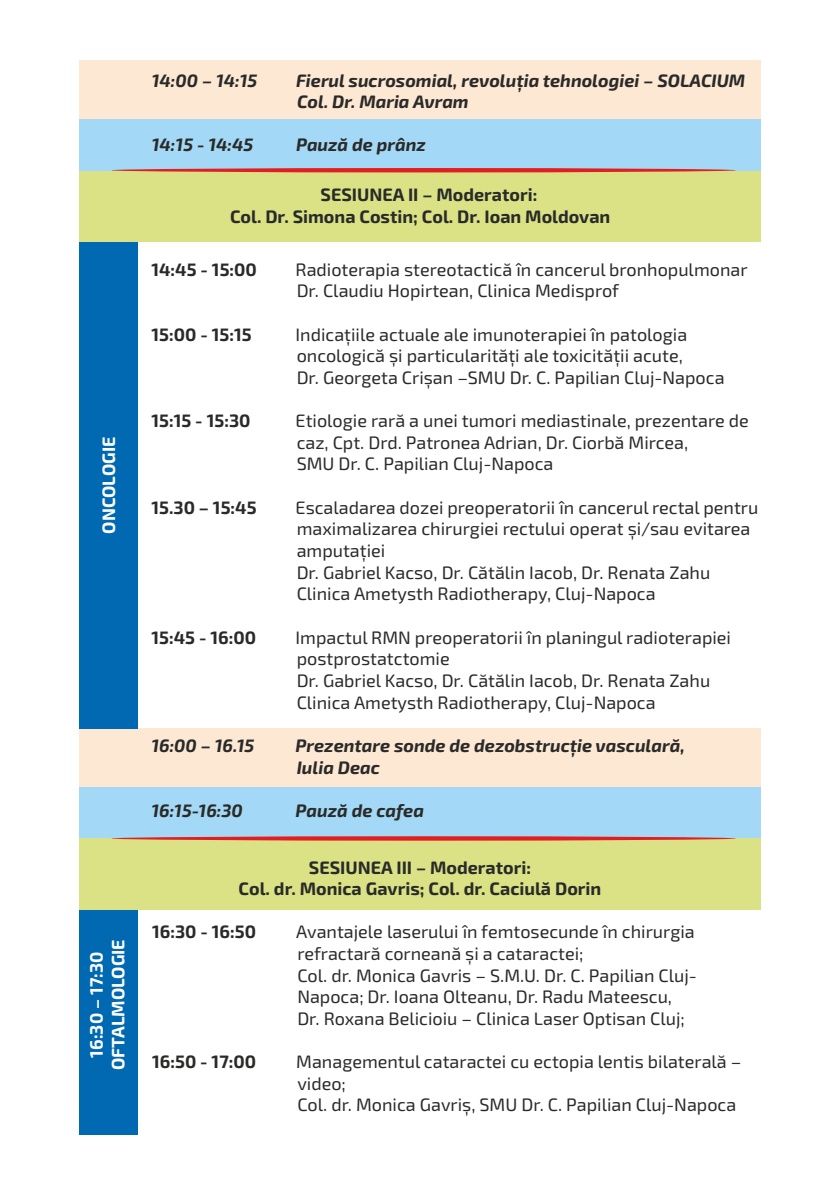
<style>
.page{position:relative;width:840px;height:1191px;background:#fff}
.page>*{position:absolute;margin:0;border:0;box-sizing:border-box;transform-origin:0 0}
.t1{font:18px/21.6px "Exo 2.0";color:#2a2a29}
.t2{font:700 18px "Exo 2.0";color:#2a2a29}
.t3{font:italic 700 18px/21.6px "Exo 2.0";color:#2a2a29}
.t4{font:700 18px/21.6px "Exo 2.0";color:#fefefe;text-align:center}
</style>
<div class="page">
<div style="left:80px;top:728px;width:680px;height:59px;background:#fce8d3"></div>
<div style="left:80px;top:787px;width:680px;height:51px;background:#a3d9f6"></div>
<div style="left:79px;top:170px;width:681px;height:72px;background:#dae285"></div>
<div style="left:79px;top:119px;width:681px;height:51px;background:#a3d9f6"></div>
<div style="left:79px;top:60px;width:681px;height:59px;background:#fce8d3"></div>
<div style="left:80px;top:242px;width:58px;height:486px;background:#0069b2"></div>
<svg style="left:111px;top:168px;width:624px;height:4px;background:#de282f"></svg>
<div style="left:79px;top:838px;width:681px;height:72px;background:#dae285"></div>
<svg style="left:111px;top:836px;width:624px;height:4px;background:#da333a"></svg>
<div style="left:79px;top:910px;width:59px;height:224px;background:#0069b2"></div>
<p class="t4" style="left:100px;top:533px;width:98px;rotate:-90deg">ONCOLOGIE</p>
<p class="t4" style="left:87px;top:1070px;width:132px;rotate:-90deg">16:30 – 17:30<br>OFTALMOLOGIE</p>
<p class="t3" style="left:152px;top:71px;width:107px">14:00 – 14:15</p>
<p class="t3" style="left:296px;top:71px;width:450px">Fierul sucrosomial, revoluția tehnologiei – SOLACIUM<br>Col. Dr. Maria Avram</p>
<p class="t3" style="left:152px;top:136px;width:103px">14:15 - 14:45</p>
<p class="t3" style="left:296px;top:136px;width:131px">Pauză de prânz</p>
<p class="t2" style="left:320px;top:188px;width:218px">SESIUNEA II – Moderatori:</p>
<p class="t2" style="left:230px;top:210px;width:381px">Col. Dr. Simona Costin; Col. Dr. Ioan Moldovan</p>
<p class="t2" style="left:151px;top:263px;width:107px">14:45 - 15:00</p>
<p class="t1" style="left:295px;top:260px;width:453px">Radioterapia stereotactică în cancerul bronhopulmonar<br>Dr. Claudiu Hopirtean, Clinica Medisprof</p>
<p class="t2" style="left:151px;top:328px;width:102px">15:00 - 15:15</p>
<p class="t1" style="left:295px;top:325px;width:430px">Indicațiile actuale ale imunoterapiei în patologia oncologică și particularități ale toxicității acute,<br>Dr. Georgeta Crișan –SMU Dr. C. Papilian Cluj-Napoca</p>
<p class="t2" style="left:151px;top:414px;width:101px">15:15 - 15:30</p>
<p class="t1" style="left:295px;top:412px;width:454px">Etiologie rară a unei tumori mediastinale, prezentare de caz, Cpt. Drd. Patronea Adrian, Dr. Ciorbă Mircea,<br>SMU Dr. C. Papilian Cluj-Napoca</p>
<p class="t2" style="left:151px;top:501px;width:107px">15.30 – 15:45</p>
<p class="t1" style="left:295px;top:498px;width:464px">Escaladarea dozei preoperatorii în cancerul rectal pentru maximalizarea chirurgiei rectului operat și/sau evitarea amputației<br>Dr. Gabriel Kacso, Dr. Cătălin Iacob, Dr. Renata Zahu Clinica Ametysth Radiotherapy, Cluj-Napoca</p>
<p class="t2" style="left:151px;top:631px;width:106px">15:45 - 16:00</p>
<p class="t1" style="left:295px;top:628px;width:436px">Impactul RMN preoperatorii în planingul radioterapiei postprostatctomie<br>Dr. Gabriel Kacso, Dr. Cătălin Iacob, Dr. Renata Zahu Clinica Ametysth Radiotherapy, Cluj-Napoca</p>
<p class="t3" style="left:151px;top:736px;width:104px">16:00 – 16.15</p>
<p class="t3" style="left:295px;top:736px;width:390px">Prezentare sonde de dezobstrucție vasculară,<br>Iulia Deac</p>
<p class="t3" style="left:151px;top:801px;width:93px">16:15-16:30</p>
<p class="t3" style="left:295px;top:801px;width:130px">Pauză de cafea</p>
<p class="t2" style="left:309px;top:861px;width:223px">SESIUNEA III – Moderatori:</p>
<p class="t2" style="left:238px;top:882px;width:364px">Col. dr. Monica Gavris; Col. dr. Caciulă Dorin</p>
<p class="t2" style="left:152px;top:925px;width:105px">16:30 - 16:50</p>
<p class="t1" style="left:296px;top:923px;width:402px">Avantajele laserului în femtosecunde în chirurgia refractară corneană și a cataractei;<br>Col. dr. Monica Gavris – S.M.U. Dr. C. Papilian Cluj-Napoca; Dr. Ioana Olteanu, Dr. Radu Mateescu, Dr. Roxana Belicioiu – Clinica Laser Optisan Cluj;</p>
<p class="t2" style="left:152px;top:1055px;width:105px">16:50 - 17:00</p>
<p class="t1" style="left:296px;top:1053px;width:446px">Managementul cataractei cu ectopia lentis bilaterală – video;<br>Col. dr. Monica Gavriș, SMU Dr. C. Papilian Cluj-Napoca</p>
</div>
